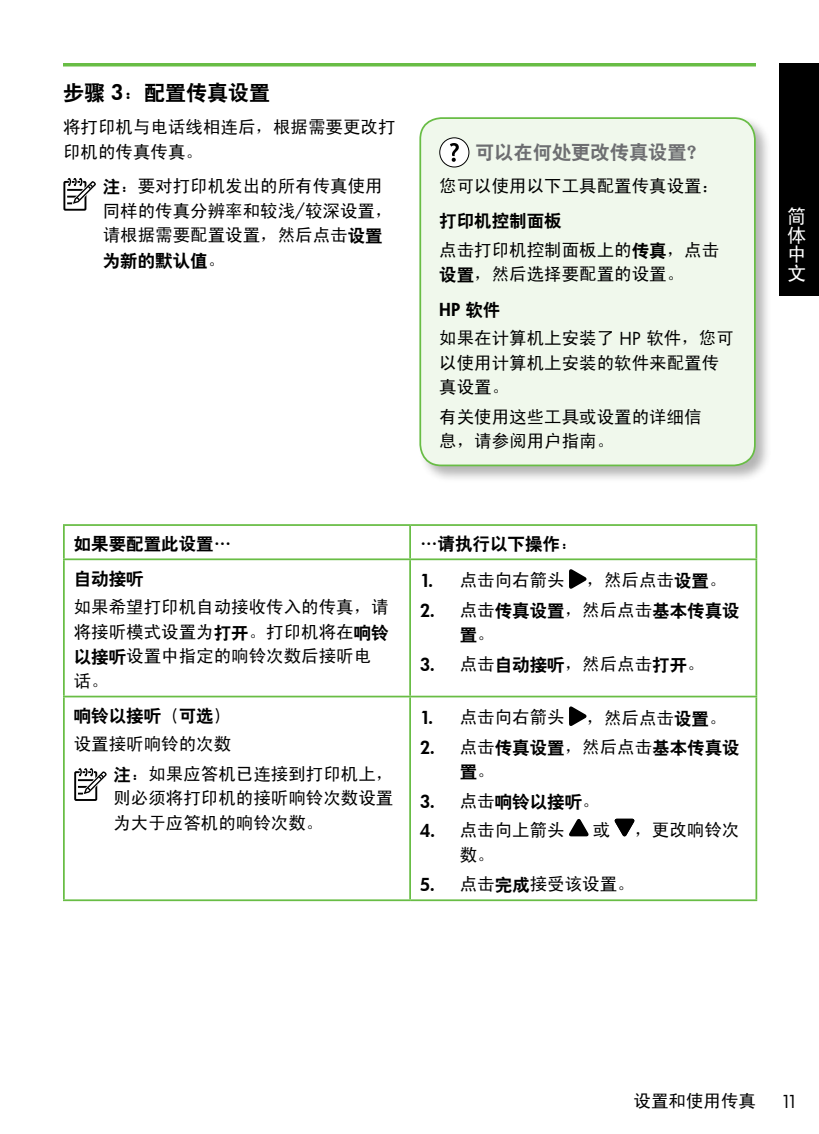
<style>
.page{position:relative;width:819px;height:1134px;background:#fff}
.page>*{position:absolute;margin:0;border:0;box-sizing:border-box;transform-origin:0 0}
.t1{font:21px "Heiti CSEG";color:#000}
.t2{font:19.25px "Heiti CSEG";color:#6d6e71}
.t3{font:19.25px/19.2px "Sim Hei";color:#fff;text-align:justify}
.t4{font:17.5px/24.5px "Sim Hei";color:#000}
.t5{font:17.5px/24.5px "Heiti CSEG";color:#000}
.t6{font:17.5px "Futura Hv";color:#000}
.t7{font:17.5px "Futura Bk";color:#000}
.s1{font-family:"Futura Hv"}
.s2{font-family:"Heiti CSEG"}
.s3{font-family:"Futura Bk"}
.s4{font-family:"Sim Hei"}
</style>
<div class="page">
<div style="left:779px;top:63px;width:40px;height:232px;background:#000"></div>
<div style="left:417px;top:115px;width:356px;height:368px;background:#000;opacity:.3"></div>
<div style="left:420px;top:118px;width:335px;height:347px;background:#f0f8ec;border-radius:21px"></div>
<div style="left:419px;top:117px;width:337px;height:349px;border:2px solid #68bd45;border-radius:21px"></div>
<hr style="left:63px;top:63px;width:693px;height:3px;background:#68bd45">
<div style="left:63px;top:181px;width:23px;height:30px;border:2px solid #000"></div>
<svg style="left:66px;top:178px;width:30px;height:29px"></svg>
<div style="left:440px;top:138px;width:29px;height:29px;background:#fff;border-radius:50%"></div>
<div style="left:439px;top:137px;width:30px;height:31px;border:1px solid #000;border-radius:50%"></div>
<svg style="left:450px;top:143px;width:9px;height:19px"></svg>
<hr style="left:63px;top:558px;width:347px;height:2px;background:#68bd45">
<hr style="left:63px;top:524px;width:347px;height:2px;background:#68bd45">
<hr style="left:63px;top:526px;width:2px;height:32px;background:#68bd45">
<hr style="left:410px;top:524px;width:347px;height:2px;background:#68bd45">
<hr style="left:409px;top:526px;width:2px;height:32px;background:#68bd45">
<hr style="left:756px;top:526px;width:1px;height:32px;background:#68bd45">
<hr style="left:63px;top:560px;width:2px;height:136px;background:#68bd45">
<hr style="left:409px;top:560px;width:2px;height:136px;background:#68bd45">
<hr style="left:756px;top:560px;width:1px;height:136px;background:#68bd45">
<hr style="left:63px;top:696px;width:347px;height:1px;background:#68bd45">
<hr style="left:63px;top:697px;width:2px;height:202px;background:#68bd45">
<hr style="left:410px;top:696px;width:347px;height:1px;background:#68bd45">
<hr style="left:409px;top:697px;width:2px;height:202px;background:#68bd45">
<hr style="left:756px;top:697px;width:1px;height:202px;background:#68bd45">
<hr style="left:63px;top:899px;width:347px;height:2px;background:#68bd45">
<hr style="left:410px;top:899px;width:347px;height:2px;background:#68bd45">
<hr style="left:410px;top:558px;width:347px;height:2px;background:#68bd45">
<svg style="left:569px;top:570px;width:18px;height:19px"></svg>
<div style="left:74px;top:771px;width:23px;height:30px;border:2px solid #000"></div>
<svg style="left:77px;top:768px;width:30px;height:29px"></svg>
<svg style="left:569px;top:707px;width:18px;height:19px"></svg>
<svg style="left:569px;top:819px;width:20px;height:18px"></svg>
<svg style="left:614px;top:818px;width:20px;height:19px"></svg>
<p class="t1" style="left:63px;top:82px;width:209px">步骤 <span class="s1">3</span>：配置传真设置</p>
<p class="t4" style="left:63px;top:115px;width:334px">将打印机与电话线相连后，根据需要更改打印机的传真传真。</p>
<p class="t4" style="left:103px;top:174px;width:291px"><span class="s2">注：</span>要对打印机发出的所有传真使用同样的传真分辨率和较浅<span class="s3">/</span>较深设置，请根据需要配置设置，然后点击<span class="s2">设置</span></p>
<p class="t5" style="left:103px;top:248px;width:124px">为新的默认值<span class="s4">。</span></p>
<p class="t2" style="left:475px;top:142px;width:232px">可以在何处更改传真设置？</p>
<p class="t4" style="left:439px;top:174px;width:281px">您可以使用以下工具配置传真设置：</p>
<p class="t5" style="left:439px;top:209px;width:124px">打印机控制面板</p>
<p class="t4" style="left:439px;top:237px;width:281px">点击打印机控制面板上的<span class="s2">传真</span>，点击<span class="s2">设置</span>，然后选择要配置的设置。</p>
<p class="t6" style="left:439px;top:297px;width:63px">HP <span class="s2">软件</span></p>
<p class="t4" style="left:439px;top:326px;width:296px">如果在计算机上安装了 <span class="s3">HP</span> 软件，您可以使用计算机上安装的软件来配置传真设置。</p>
<p class="t4" style="left:439px;top:404px;width:264px">有关使用这些工具或设置的详细信息，请参阅用户指南。</p>
<p class="t5" style="left:74px;top:532px;width:159px">如果要配置此设置…</p>
<p class="t5" style="left:420px;top:532px;width:159px">…请执行以下操作：</p>
<p class="t5" style="left:74px;top:566px;width:71px">自动接听</p>
<p class="t4" style="left:74px;top:595px;width:316px">如果希望打印机自动接收传入的传真，请将接听模式设置为<span class="s2">打开</span>。打印机将在<span class="s2">响铃以接听</span>设置中指定的响铃次数后接听电话。</p>
<p class="t4" style="left:420px;top:568px;width:308px"><span class="s1">1.</span> 点击向右箭头 ，然后点击<span class="s2">设置</span>。</p>
<p class="t5" style="left:460px;top:598px;width:281px;text-indent:-40px"><span class="s1">2.</span> <span class="s4">点击</span>传真设置<span class="s4">，然后点击</span>基本传真设置<span class="s4">。</span></p>
<p class="t4" style="left:420px;top:651px;width:286px"><span class="s1">3.</span> 点击<span class="s2">自动接听</span>，然后点击<span class="s2">打开</span>。</p>
<p class="t5" style="left:74px;top:703px;width:159px">响铃以接听（可选）</p>
<p class="t4" style="left:113px;top:729px;width:281px;line-height:29.4px;text-indent:-40px">设置接听响铃的次数<br><span class="s2">注：</span>如果应答机已连接到打印机上，</p>
<p class="t4" style="left:113px;top:786px;width:281px">则必须将打印机的接听响铃次数设置为大于应答机的响铃次数。</p>
<p class="t4" style="left:420px;top:705px;width:308px"><span class="s1">1.</span> 点击向右箭头 ，然后点击<span class="s2">设置</span>。</p>
<p class="t5" style="left:460px;top:735px;width:281px;text-indent:-40px"><span class="s1">2.</span> <span class="s4">点击</span>传真设置<span class="s4">，然后点击</span>基本传真设置<span class="s4">。</span></p>
<p class="t5" style="left:420px;top:789px;width:181px"><span class="s1">3.</span> <span class="s4">点击</span>响铃以接听<span class="s4">。</span></p>
<p class="t4" style="left:420px;top:818px;width:146px"><span class="s1">4.</span> 点击向上箭头</p>
<p class="t4" style="left:593px;top:818px;width:19px">或</p>
<p class="t4" style="left:634px;top:818px;width:106px">，更改响铃次</p>
<p class="t4" style="left:460px;top:842px;width:36px">数。</p>
<p class="t4" style="left:420px;top:872px;width:216px"><span class="s1">5.</span> 点击<span class="s2">完成</span>接受该设置。</p>
<p class="t3" style="left:787px;top:206px;width:21px">简体中文</p>
<p class="t4" style="left:634px;top:1088px;width:124px">设置和使用传真</p>
<p class="t7" style="left:781px;top:1089px;width:19px">11</p>
</div>
